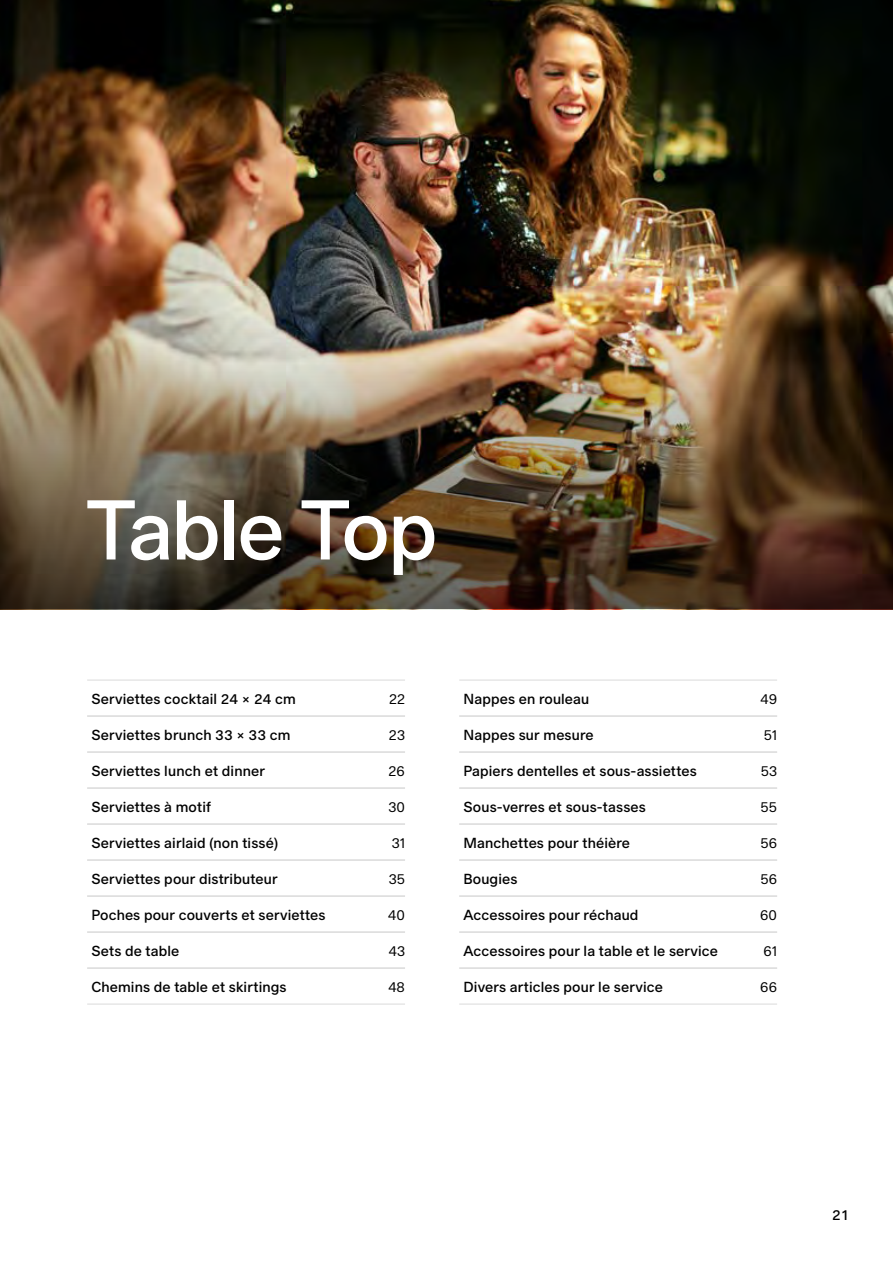
<style>
.page{position:relative;width:893px;height:1263px;background:#fff}
.page>*{position:absolute;margin:0;border:0;box-sizing:border-box;transform-origin:0 0}
.t1{font:500 87px "Webstar Sans Pro";letter-spacing:-.025em;color:#fff}
.t2{font:500 15px "Webstar Sans Pro";letter-spacing:.01em;color:#000}
.t3{font:15px "Webstar Sans Pro";letter-spacing:.01em;color:#000}
</style>
<div class="page">
<img style="left:0;top:0;width:893px;height:260px">
<img style="left:0;top:260px;width:893px;height:349px">
<hr style="left:87px;top:680px;width:318px;height:1px;background:#dadada">
<hr style="left:87px;top:716px;width:318px;height:1px;background:#dadada">
<hr style="left:87px;top:752px;width:318px;height:1px;background:#dadada">
<hr style="left:87px;top:788px;width:318px;height:1px;background:#dadada">
<hr style="left:87px;top:824px;width:318px;height:1px;background:#dadada">
<hr style="left:87px;top:860px;width:318px;height:1px;background:#dadada">
<hr style="left:87px;top:896px;width:318px;height:1px;background:#dadada">
<hr style="left:87px;top:932px;width:318px;height:1px;background:#dadada">
<hr style="left:87px;top:968px;width:318px;height:1px;background:#dadada">
<hr style="left:87px;top:1004px;width:318px;height:1px;background:#dadada">
<hr style="left:459px;top:680px;width:318px;height:1px;background:#dadada">
<hr style="left:459px;top:716px;width:318px;height:1px;background:#dadada">
<hr style="left:459px;top:752px;width:318px;height:1px;background:#dadada">
<hr style="left:459px;top:788px;width:318px;height:1px;background:#dadada">
<hr style="left:459px;top:824px;width:318px;height:1px;background:#dadada">
<hr style="left:459px;top:860px;width:318px;height:1px;background:#dadada">
<hr style="left:459px;top:896px;width:318px;height:1px;background:#dadada">
<hr style="left:459px;top:932px;width:318px;height:1px;background:#dadada">
<hr style="left:459px;top:968px;width:318px;height:1px;background:#dadada">
<hr style="left:459px;top:1004px;width:318px;height:1px;background:#dadada">
<h1 class="t1" style="left:87px;top:477px;width:352px">Table Top</h1>
<p class="t2" style="left:91px;top:689px;width:206px">Serviettes cocktail 24 × 24 cm</p>
<p class="t3" style="left:389px;top:689px;width:18px">22</p>
<p class="t2" style="left:91px;top:725px;width:200px">Serviettes brunch 33 × 33 cm</p>
<p class="t3" style="left:389px;top:725px;width:18px">23</p>
<p class="t2" style="left:91px;top:761px;width:175px">Serviettes lunch et dinner</p>
<p class="t3" style="left:389px;top:761px;width:18px">26</p>
<p class="t2" style="left:91px;top:797px;width:121px">Serviettes à motif</p>
<p class="t3" style="left:388px;top:797px;width:18px">30</p>
<p class="t2" style="left:91px;top:833px;width:188px">Serviettes airlaid (non tissé)</p>
<p class="t3" style="left:392px;top:833px;width:15px">31</p>
<p class="t2" style="left:91px;top:869px;width:188px">Serviettes pour distributeur</p>
<p class="t3" style="left:389px;top:869px;width:18px">35</p>
<p class="t2" style="left:91px;top:905px;width:236px">Poches pour couverts et serviettes</p>
<p class="t3" style="left:388px;top:905px;width:18px">40</p>
<p class="t2" style="left:91px;top:941px;width:89px">Sets de table</p>
<p class="t3" style="left:389px;top:941px;width:18px">43</p>
<p class="t2" style="left:91px;top:977px;width:197px">Chemins de table et skirtings</p>
<p class="t3" style="left:388px;top:977px;width:18px">48</p>
<p class="t2" style="left:463px;top:689px;width:127px">Nappes en rouleau</p>
<p class="t3" style="left:760px;top:689px;width:18px">49</p>
<p class="t2" style="left:463px;top:725px;width:132px">Nappes sur mesure</p>
<p class="t3" style="left:764px;top:725px;width:15px">51</p>
<p class="t2" style="left:463px;top:761px;width:235px">Papiers dentelles et sous-assiettes</p>
<p class="t3" style="left:761px;top:761px;width:18px">53</p>
<p class="t2" style="left:463px;top:797px;width:184px">Sous-verres et sous-tasses</p>
<p class="t3" style="left:761px;top:797px;width:18px">55</p>
<p class="t2" style="left:463px;top:833px;width:168px">Manchettes pour théière</p>
<p class="t3" style="left:760px;top:833px;width:18px">56</p>
<p class="t2" style="left:463px;top:869px;width:55px">Bougies</p>
<p class="t3" style="left:760px;top:869px;width:18px">56</p>
<p class="t2" style="left:463px;top:905px;width:176px">Accessoires pour réchaud</p>
<p class="t3" style="left:760px;top:905px;width:19px">60</p>
<p class="t2" style="left:463px;top:941px;width:256px">Accessoires pour la table et le service</p>
<p class="t3" style="left:764px;top:941px;width:15px">61</p>
<p class="t2" style="left:463px;top:977px;width:201px">Divers articles pour le service</p>
<p class="t3" style="left:760px;top:977px;width:18px">66</p>
<p class="t2" style="left:832px;top:1205px;width:19px">21</p>
</div>
